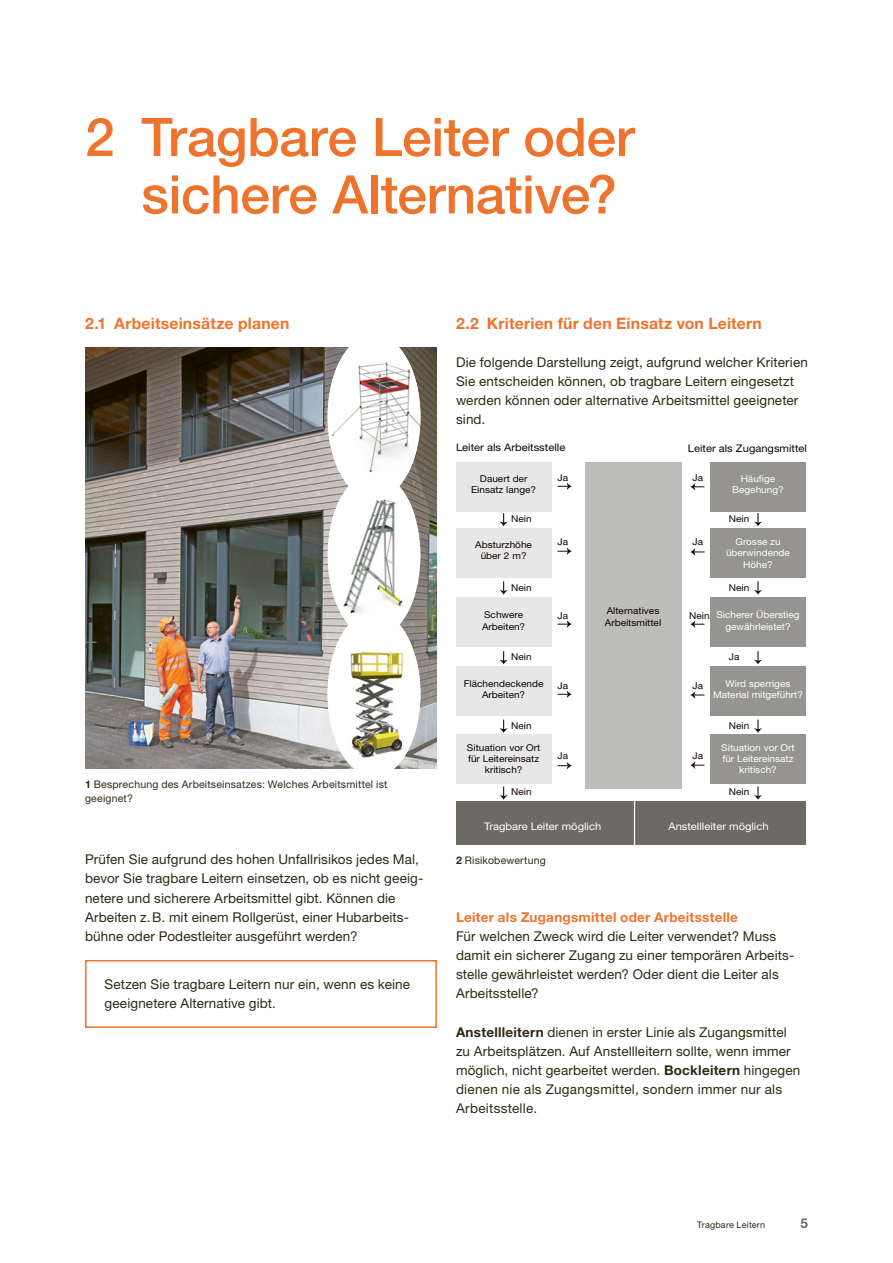
<style>
.page{position:relative;width:893px;height:1263px;background:#fff}
.page>*{position:absolute;margin:0;border:0;box-sizing:border-box;transform-origin:0 0}
.t1{font:500 53.25px/57.4px "Helvetica Neue LT Std";letter-spacing:-.005em;color:#ee742d}
.t2{font:700 15.75px "Helvetica Neue LT Std";letter-spacing:.015em;color:#ee742d}
.t3{font:13.5px/19.2px "Helvetica Neue LT Std";letter-spacing:.01em;color:#2f2912}
.t4{font:700 13.5px "Helvetica Neue LT Std";letter-spacing:.02em;color:#ee742d}
.t5{font:700 13.5px "Helvetica Neue LT Std";color:#6d6a63}
.t6{font:10.5px/13.8px "Helvetica Neue LT Std";letter-spacing:.02em;color:#2f2912}
.t7{font:10.5px "Helvetica Neue LT Std";color:#0e0400;scale:1.07 1}
.t8{font:10.5px "Helvetica Neue LT Std";color:#fff;scale:1.07 1}
.t9{font:9.45px/11.2px "Helvetica Neue LT Std";color:#0e0400;text-align:center;scale:1.07 1}
.t10{font:9.45px/11.2px "Helvetica Neue LT Std";color:#fff;text-align:center;scale:1.07 1}
.t11{font:9px "Helvetica Neue LT Std";letter-spacing:.02em;color:#2f2912}
.s1{font-weight:700}
</style>
<div class="page">
<img style="left:85px;top:348px;width:352px;height:421px">
<div style="left:456px;top:462px;width:95px;height:49px;background:#e7e7e7"></div>
<div style="left:585px;top:462px;width:96px;height:327px;background:#bcbcba"></div>
<div style="left:456px;top:528px;width:95px;height:49px;background:#e7e7e7"></div>
<div style="left:456px;top:597px;width:95px;height:50px;background:#e7e7e7"></div>
<div style="left:456px;top:667px;width:95px;height:49px;background:#e7e7e7"></div>
<div style="left:456px;top:735px;width:95px;height:49px;background:#e7e7e7"></div>
<div style="left:456px;top:801px;width:350px;height:44px;background:#6d6a63"></div>
<svg style="left:500px;top:513px;width:8px;height:13px"></svg>
<svg style="left:500px;top:581px;width:8px;height:14px"></svg>
<svg style="left:500px;top:651px;width:8px;height:13px"></svg>
<svg style="left:500px;top:720px;width:8px;height:13px"></svg>
<svg style="left:500px;top:786px;width:8px;height:14px"></svg>
<div style="left:710px;top:462px;width:96px;height:49px;background:#959490"></div>
<div style="left:710px;top:528px;width:96px;height:49px;background:#959490"></div>
<div style="left:710px;top:597px;width:96px;height:50px;background:#959490"></div>
<div style="left:710px;top:667px;width:96px;height:49px;background:#959490"></div>
<div style="left:710px;top:735px;width:96px;height:49px;background:#959490"></div>
<svg style="left:754px;top:513px;width:8px;height:13px"></svg>
<svg style="left:754px;top:581px;width:8px;height:14px"></svg>
<svg style="left:754px;top:651px;width:8px;height:13px"></svg>
<svg style="left:754px;top:720px;width:8px;height:13px"></svg>
<svg style="left:754px;top:786px;width:8px;height:14px"></svg>
<svg style="left:558px;top:482px;width:14px;height:8px"></svg>
<svg style="left:558px;top:547px;width:14px;height:8px"></svg>
<svg style="left:558px;top:620px;width:14px;height:8px"></svg>
<svg style="left:558px;top:690px;width:14px;height:8px"></svg>
<svg style="left:558px;top:762px;width:14px;height:7px"></svg>
<svg style="left:690px;top:761px;width:14px;height:8px"></svg>
<svg style="left:690px;top:691px;width:14px;height:8px"></svg>
<svg style="left:690px;top:620px;width:14px;height:8px"></svg>
<svg style="left:690px;top:548px;width:14px;height:8px"></svg>
<svg style="left:690px;top:483px;width:14px;height:8px"></svg>
<hr style="left:634px;top:797px;width:1px;height:48px;background:#fff">
<div style="left:85px;top:960px;width:352px;height:68px;border:2px solid #ee742d"></div>
<div style="left:328px;top:334px;width:92px;height:166px;background:#fff;border-radius:50%"></div>
<img style="left:328px;top:361px;width:92px;height:111px">
<div style="left:328px;top:472px;width:92px;height:166px;background:#fff;border-radius:50%"></div>
<img style="left:332px;top:498px;width:82px;height:113px">
<div style="left:328px;top:611px;width:92px;height:166px;background:#fff;border-radius:50%"></div>
<img style="left:328px;top:611px;width:92px;height:148px">
<h1 class="t1" style="left:141px;top:108px;width:495px;text-indent:-56px">2 Tragbare Leiter oder sichere Alternative?</h1>
<p class="t2" style="left:85px;top:313px;width:206px">2.1 Arbeitseinsätze planen</p>
<p class="t6" style="left:85px;top:777px;width:304px"><span class="s1">1</span> Besprechung des Arbeitseinsatzes: Welches Arbeitsmittel ist geeignet?</p>
<p class="t3" style="left:85px;top:850px;width:340px">Prüfen Sie aufgrund des hohen Unfallrisikos jedes Mal, bevor Sie tragbare Leitern einsetzen, ob es nicht geeig&shy;netere und sicherere Arbeitsmittel gibt. Können die Arbeiten z.B. mit einem Rollgerüst, einer Hubarbeits&shy;bühne oder Podestleiter ausgeführt werden?</p>
<p class="t3" style="left:105px;top:975px;width:307px">Setzen Sie tragbare Leitern nur ein, wenn es keine geeignetere Alternative gibt.</p>
<p class="t2" style="left:456px;top:313px;width:307px">2.2 Kriterien für den Einsatz von Leitern</p>
<p class="t3" style="left:456px;top:352px;width:353px">Die folgende Darstellung zeigt, aufgrund welcher Kriterien Sie entscheiden können, ob tragbare Leitern eingesetzt werden können oder alternative Arbeitsmittel geeigneter sind.</p>
<p class="t7" style="left:456px;top:441px;width:104px">Leiter als Arbeitsstelle</p>
<p class="t9" style="left:558px;top:472px;width:11px">Ja</p>
<p class="t9" style="left:511px;top:513px;width:21px">Nein</p>
<p class="t9" style="left:471px;top:473px;width:62px">Dauert der<br>Einsatz lange?</p>
<p class="t7" style="left:688px;top:442px;width:113px">Leiter als Zugangsmittel</p>
<p class="t9" style="left:693px;top:472px;width:11px">Ja</p>
<p class="t10" style="left:732px;top:473px;width:50px">Häufige<br>Begehung?</p>
<p class="t9" style="left:729px;top:513px;width:21px">Nein</p>
<p class="t9" style="left:475px;top:539px;width:54px">Absturzhöhe über 2 m?</p>
<p class="t9" style="left:558px;top:536px;width:11px">Ja</p>
<p class="t9" style="left:693px;top:536px;width:11px">Ja</p>
<p class="t10" style="left:726px;top:536px;width:61px">Grosse zu überwindende<br>Höhe?</p>
<p class="t9" style="left:511px;top:582px;width:21px">Nein</p>
<p class="t9" style="left:729px;top:582px;width:21px">Nein</p>
<p class="t9" style="left:482px;top:609px;width:42px;text-align:left">Schwere<br>Arbeiten?</p>
<p class="t9" style="left:558px;top:610px;width:11px">Ja</p>
<p class="t9" style="left:605px;top:605px;width:54px;text-align:left">Alternatives<br>Arbeitsmittel</p>
<p class="t10" style="left:716px;top:609px;width:79px">Sicherer Überstieg gewährleistet?</p>
<p class="t9" style="left:689px;top:610px;width:21px">Nein</p>
<p class="t9" style="left:511px;top:651px;width:21px">Nein</p>
<p class="t9" style="left:729px;top:651px;width:11px">Ja</p>
<p class="t9" style="left:464px;top:678px;width:76px">Flächendeckende<br>Arbeiten?</p>
<p class="t9" style="left:558px;top:680px;width:11px">Ja</p>
<p class="t9" style="left:693px;top:680px;width:11px">Ja</p>
<p class="t10" style="left:713px;top:678px;width:86px">Wird sperriges<br>Material mitgeführt?</p>
<p class="t9" style="left:511px;top:719px;width:21px">Nein</p>
<p class="t9" style="left:729px;top:719px;width:21px">Nein</p>
<p class="t9" style="left:467px;top:741px;width:70px">Situation vor Ort für Leitereinsatz kritisch?</p>
<p class="t9" style="left:558px;top:750px;width:11px">Ja</p>
<p class="t9" style="left:693px;top:750px;width:11px">Ja</p>
<p class="t10" style="left:721px;top:741px;width:70px">Situation vor Ort für Leitereinsatz kritisch?</p>
<p class="t9" style="left:511px;top:786px;width:21px">Nein</p>
<p class="t9" style="left:729px;top:786px;width:21px">Nein</p>
<p class="t8" style="left:484px;top:820px;width:111px">Tragbare Leiter möglich</p>
<p class="t8" style="left:668px;top:820px;width:95px">Anstellleiter möglich</p>
<p class="t6" style="left:456px;top:853px;width:91px"><span class="s1">2</span> Risikobewertung</p>
<p class="t4" style="left:456px;top:908px;width:283px">Leiter als Zugangsmittel oder Arbeitsstelle</p>
<p class="t3" style="left:456px;top:926px;width:340px">Für welchen Zweck wird die Leiter verwendet? Muss damit ein sicherer Zugang zu einer temporären Arbeits&shy;stelle gewährleistet werden? Oder dient die Leiter als Arbeitsstelle?</p>
<p class="t3" style="left:456px;top:1022px;width:346px"><span class="s1">Anstellleitern</span> dienen in erster Linie als Zugangsmittel zu Arbeitsplätzen. Auf Anstellleitern sollte, wenn immer möglich, nicht gearbeitet werden. <span class="s1">Bockleitern</span> hingegen dienen nie als Zugangsmittel, sondern immer nur als Arbeitsstelle.</p>
<p class="t11" style="left:697px;top:1219px;width:70px">Tragbare Leitern</p>
<p class="t5" style="left:800px;top:1215px;width:9px">5</p>
</div>
